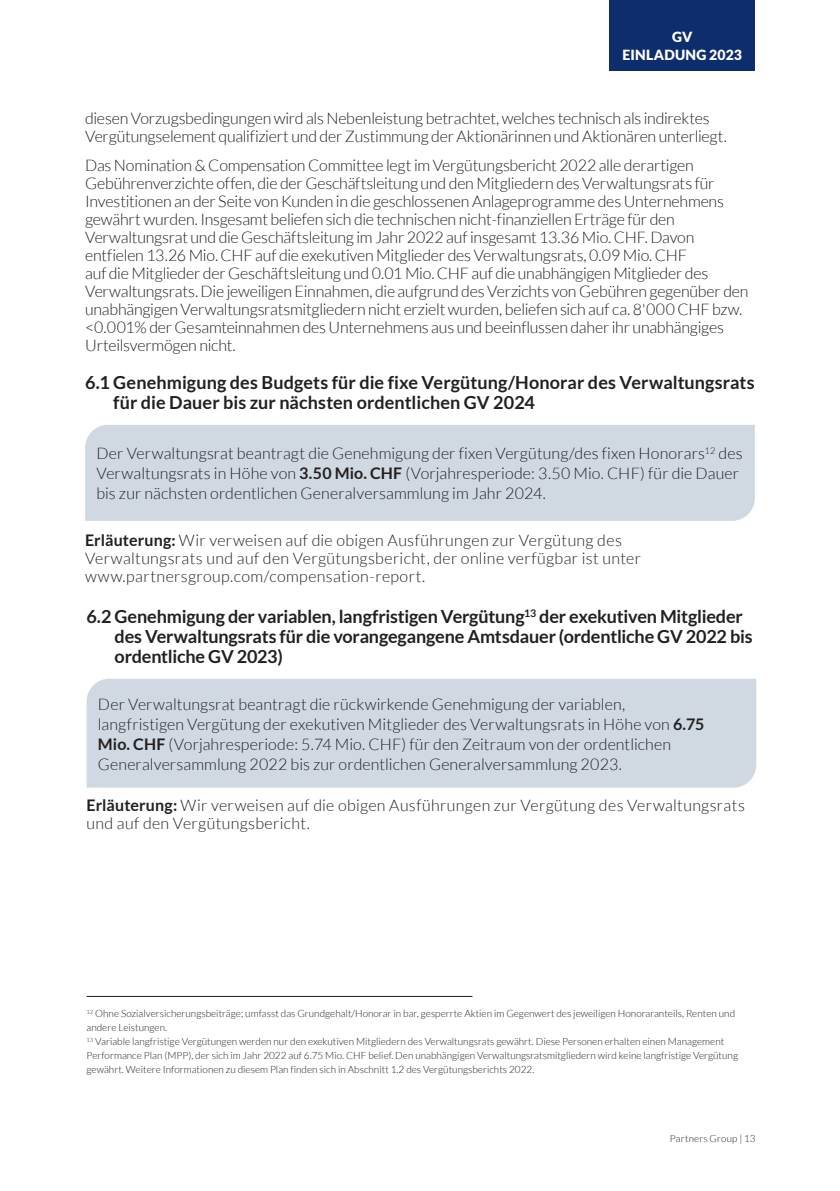
<style>
.page{position:relative;width:840px;height:1191px;background:#fff}
.page>*{position:absolute;margin:0;border:0;box-sizing:border-box;transform-origin:0 0}
.t1{font:700 18px/20px "Lato";letter-spacing:-.005em;color:#231f20}
.t2{font:300 16px/18px "Lato";letter-spacing:-.005em;color:#231f20}
.t3{font:300 16px/18px "Lato";letter-spacing:.02em;color:#231f20}
.t4{font:900 14px/17.8px "Lato";letter-spacing:.015em;color:#fff;text-align:center}
.t5{font:300 10px/14px "Lato";color:#231f20}
.t6{font:300 9.8px "Lato";letter-spacing:.02em;color:#231f20}
.s1{font-weight:700}
</style>
<div class="page">
<div style="left:609px;top:0;width:145px;height:71px;background:#0e2d6d"></div>
<hr style="left:86px;top:996px;width:386px;height:1px;background:#231f20">
<div style="left:85px;top:425px;width:669px;height:96px;background:#d0d9e2"></div>
<div style="left:86px;top:678px;width:669px;height:109px;background:#d0d9e2"></div>
<p class="t4" style="left:622px;top:28px;width:121px">GV<br>EINLADUNG 2023</p>
<p class="t2" style="left:85px;top:109px;width:643px">diesen Vorzugsbedingungen wird als Nebenleistung betrachtet, welches technisch als indirektes<br>Vergütungselement qualifiziert und der Zustimmung der Aktionärinnen und Aktionären unterliegt.</p>
<p class="t2" style="left:85px;top:156px;width:664px">Das Nomination &amp; Compensation Committee legt im Vergütungsbericht 2022 alle derartigen Gebührenverzichte offen, die der Geschäftsleitung und den Mitgliedern des Verwaltungsrats für Investitionen an der Seite von Kunden in die geschlossenen Anlageprogramme des Unternehmens gewährt wurden. Insgesamt beliefen sich die technischen nicht-finanziellen Erträge für den Verwaltungsrat und die Geschäftsleitung im Jahr 2022 auf insgesamt 13.36 Mio. CHF. Davon entfielen 13.26 Mio. CHF auf die exekutiven Mitglieder des Verwaltungsrats, 0.09 Mio. CHF<br>auf die Mitglieder der Geschäftsleitung und 0.01 Mio. CHF auf die unabhängigen Mitglieder des Verwaltungsrats. Die jeweiligen Einnahmen, die aufgrund des Verzichts von Gebühren gegenüber den unabhängigen Verwaltungsratsmitgliedern nicht erzielt wurden, beliefen sich auf ca. 8'000 CHF bzw. &lt;0.001% der Gesamteinnahmen des Unternehmens aus und beeinflussen daher ihr unabhängiges Urteilsvermögen nicht.</p>
<p class="t1" style="left:113px;top:372px;width:642px;text-indent:-28px">6.1 Genehmigung des Budgets für die fixe Vergütung/Honorar des Verwaltungsrats für die Dauer bis zur nächsten ordentlichen GV 2024</p>
<p class="t2" style="left:96px;top:443px;width:647px;line-height:20px">Der Verwaltungsrat beantragt die Genehmigung der fixen Vergütung/des fixen Honorars<sup>12</sup> des<br>Verwaltungsrats in Höhe von <span class="s1">3.50 Mio. CHF</span> (Vorjahresperiode: 3.50 Mio. CHF) für die Dauer bis zur nächsten ordentlichen Generalversammlung im Jahr 2024.</p>
<p class="t3" style="left:85px;top:531px;width:557px"><span class="s1">Erläuterung:</span> Wir verweisen auf die obigen Ausführungen zur Vergütung des<br>Verwaltungsrats und auf den Vergütungsbericht, der online verfügbar ist unter www.partnersgroup.com/compensation-report.</p>
<p class="t1" style="left:115px;top:606px;width:639px;text-indent:-28px">6.2 Genehmigung der variablen, langfristigen Vergütung<sup>13</sup> der exekutiven Mitglieder des Verwaltungsrats für die vorangegangene Amtsdauer (ordentliche GV 2022 bis ordentliche GV 2023)</p>
<p class="t2" style="left:98px;top:694px;width:607px;line-height:20px">Der Verwaltungsrat beantragt die rückwirkende Genehmigung der variablen, langfristigen Vergütung der exekutiven Mitglieder des Verwaltungsrats in Höhe von <span class="s1">6.75<br>Mio. CHF</span> (Vorjahresperiode: 5.74 Mio. CHF) für den Zeitraum von der ordentlichen Generalversammlung 2022 bis zur ordentlichen Generalversammlung 2023.</p>
<p class="t3" style="left:86px;top:796px;width:659px"><span class="s1">Erläuterung:</span> Wir verweisen auf die obigen Ausführungen zur Vergütung des Verwaltungsrats und auf den Vergütungsbericht.</p>
<p class="t5" style="left:86px;top:1006px;width:652px"><sup>12</sup> Ohne Sozialversicherungsbeiträge; umfasst das Grundgehalt/Honorar in bar, gesperrte Aktien im Gegenwert des jeweiligen Honoraranteils, Renten und andere Leistungen.<br><sup>13</sup> Variable langfristige Vergütungen werden nur den exekutiven Mitgliedern des Verwaltungsrats gewährt. Diese Personen erhalten einen Management Performance Plan (MPP), der sich im Jahr 2022 auf 6.75 Mio. CHF belief. Den unabhängigen Verwaltungsratsmitgliedern wird keine langfristige Vergütung gewährt. Weitere Informationen zu diesem Plan finden sich in Abschnitt 1.2 des Vergütungsberichts 2022.</p>
<p class="t6" style="left:669px;top:1133px;width:87px">Partners Group | 13</p>
</div>
